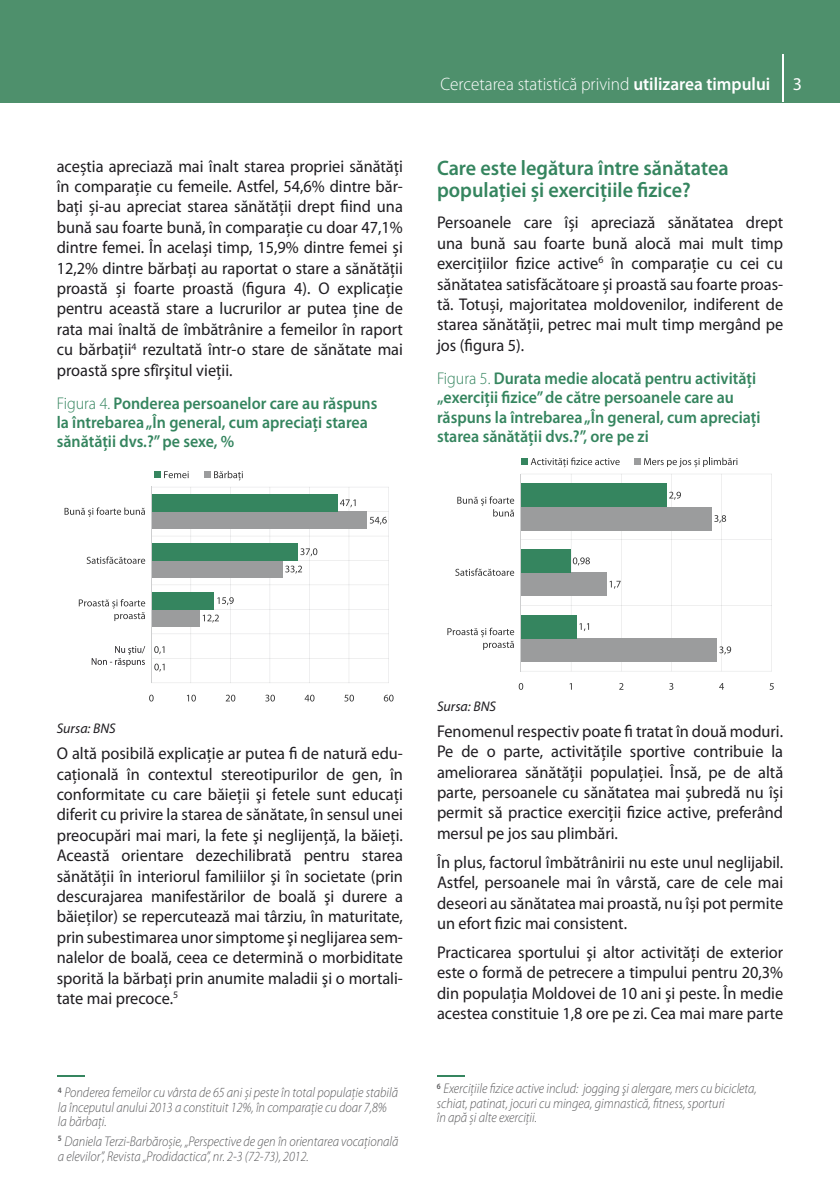
<style>
.page{position:relative;width:840px;height:1191px;background:#fff}
.page>*{position:absolute;margin:0;border:0;box-sizing:border-box;transform-origin:0 0}
.t1{font:600 21px/22px "Myriad Pro";color:#35855f;scale:.96 1}
.t2{font:300 18px "Myriad Pro";color:#fff;scale:.96 1}
.t3{font:18px "Myriad Pro";color:#fff}
.t4{font:17px/20.4px "Myriad Pro";color:#1f1d21;text-align:justify;scale:.96 1}
.t5{font:600 17px/19.2px "Myriad Pro";color:#35855f;scale:.94 1}
.t6{font:italic 300 14px/14.4px "Myriad Pro";color:#58585a;scale:.9 1}
.t7{font:italic 14px "Myriad Pro";color:#1f1d21}
.s1{font-weight:300}
.s2{font-weight:600}
</style>
<div class="page">
<div style="left:0;top:0;width:839px;height:102px;background:#4e906c"></div>
<hr style="left:782px;top:55px;width:1px;height:47px;background:#fff">
<svg style="left:57px;top:1075px;width:27px;height:1px"></svg>
<svg style="left:437px;top:1075px;width:27px;height:1px"></svg>
<hr style="left:570px;top:474px;width:1px;height:197px;background:#cecfd0">
<hr style="left:620px;top:474px;width:1px;height:197px;background:#cecfd0">
<hr style="left:670px;top:474px;width:1px;height:197px;background:#cecfd0">
<hr style="left:721px;top:474px;width:1px;height:197px;background:#cecfd0">
<hr style="left:771px;top:474px;width:1px;height:197px;background:#cecfd0">
<hr style="left:520px;top:671px;width:251px;height:1px;background:#cecfd0">
<hr style="left:520px;top:605px;width:251px;height:1px;background:#cecfd0">
<hr style="left:520px;top:539px;width:251px;height:1px;background:#cecfd0">
<hr style="left:520px;top:474px;width:251px;height:1px;background:#cecfd0">
<div style="left:520px;top:638px;width:196px;height:23px;background:#9b9c9d"></div>
<div style="left:520px;top:572px;width:86px;height:24px;background:#9b9c9d"></div>
<div style="left:520px;top:507px;width:191px;height:23px;background:#9b9c9d"></div>
<div style="left:520px;top:615px;width:55px;height:23px;background:#35855f"></div>
<div style="left:520px;top:549px;width:49px;height:23px;background:#35855f"></div>
<div style="left:520px;top:483px;width:146px;height:24px;background:#35855f"></div>
<hr style="left:520px;top:474px;width:1px;height:197px;background:#cecfd0">
<svg style="left:719px;top:646px;width:11px;height:8px"></svg>
<svg style="left:609px;top:581px;width:11px;height:8px"></svg>
<svg style="left:714px;top:515px;width:11px;height:8px"></svg>
<svg style="left:579px;top:623px;width:9px;height:8px"></svg>
<svg style="left:572px;top:557px;width:17px;height:8px"></svg>
<svg style="left:669px;top:492px;width:11px;height:8px"></svg>
<svg style="left:518px;top:683px;width:5px;height:7px"></svg>
<svg style="left:619px;top:683px;width:4px;height:6px"></svg>
<svg style="left:669px;top:683px;width:4px;height:7px"></svg>
<svg style="left:719px;top:683px;width:4px;height:6px"></svg>
<svg style="left:769px;top:683px;width:4px;height:7px"></svg>
<svg style="left:447px;top:627px;width:67px;height:23px"></svg>
<svg style="left:455px;top:568px;width:59px;height:8px"></svg>
<svg style="left:457px;top:496px;width:57px;height:20px"></svg>
<div style="left:634px;top:458px;width:6px;height:7px;background:#9b9c9d"></div>
<svg style="left:644px;top:458px;width:93px;height:9px"></svg>
<div style="left:521px;top:458px;width:6px;height:7px;background:#35855f"></div>
<svg style="left:530px;top:457px;width:89px;height:10px"></svg>
<hr style="left:191px;top:487px;width:1px;height:196px;background:#cecfd0">
<hr style="left:230px;top:487px;width:1px;height:196px;background:#cecfd0">
<hr style="left:269px;top:487px;width:1px;height:196px;background:#cecfd0">
<hr style="left:309px;top:487px;width:1px;height:196px;background:#cecfd0">
<hr style="left:348px;top:487px;width:1px;height:196px;background:#cecfd0">
<hr style="left:388px;top:487px;width:1px;height:196px;background:#cecfd0">
<hr style="left:151px;top:682px;width:237px;height:1px;background:#cecfd0">
<hr style="left:151px;top:658px;width:237px;height:1px;background:#cecfd0">
<hr style="left:151px;top:634px;width:237px;height:1px;background:#cecfd0">
<hr style="left:151px;top:609px;width:237px;height:1px;background:#cecfd0">
<hr style="left:151px;top:585px;width:237px;height:1px;background:#cecfd0">
<hr style="left:151px;top:560px;width:237px;height:1px;background:#cecfd0">
<hr style="left:151px;top:536px;width:237px;height:1px;background:#cecfd0">
<hr style="left:151px;top:511px;width:237px;height:1px;background:#cecfd0">
<hr style="left:151px;top:487px;width:237px;height:1px;background:#cecfd0">
<div style="left:151px;top:609px;width:48px;height:18px;background:#9b9c9d"></div>
<div style="left:151px;top:560px;width:131px;height:18px;background:#9b9c9d"></div>
<div style="left:151px;top:511px;width:216px;height:18px;background:#9b9c9d"></div>
<div style="left:151px;top:592px;width:63px;height:17px;background:#35855f"></div>
<div style="left:151px;top:543px;width:146px;height:17px;background:#35855f"></div>
<div style="left:151px;top:494px;width:186px;height:17px;background:#35855f"></div>
<hr style="left:151px;top:487px;width:1px;height:196px;background:#cecfd0">
<svg style="left:202px;top:614px;width:17px;height:8px"></svg>
<svg style="left:285px;top:565px;width:17px;height:8px"></svg>
<svg style="left:369px;top:517px;width:17px;height:8px"></svg>
<svg style="left:152px;top:646px;width:12px;height:26px"></svg>
<svg style="left:217px;top:597px;width:16px;height:8px"></svg>
<svg style="left:300px;top:548px;width:17px;height:8px"></svg>
<svg style="left:340px;top:499px;width:15px;height:8px"></svg>
<svg style="left:149px;top:694px;width:4px;height:7px"></svg>
<svg style="left:187px;top:694px;width:9px;height:7px"></svg>
<svg style="left:225px;top:694px;width:10px;height:7px"></svg>
<svg style="left:265px;top:694px;width:10px;height:7px"></svg>
<svg style="left:304px;top:694px;width:10px;height:7px"></svg>
<svg style="left:344px;top:694px;width:10px;height:7px"></svg>
<svg style="left:383px;top:694px;width:10px;height:7px"></svg>
<svg style="left:79px;top:599px;width:66px;height:22px"></svg>
<svg style="left:87px;top:556px;width:58px;height:8px"></svg>
<svg style="left:64px;top:507px;width:81px;height:10px"></svg>
<div style="left:204px;top:472px;width:7px;height:6px;background:#9b9c9d"></div>
<svg style="left:214px;top:471px;width:29px;height:9px"></svg>
<div style="left:154px;top:472px;width:7px;height:6px;background:#35855f"></div>
<svg style="left:164px;top:471px;width:24px;height:7px"></svg>
<svg style="left:92px;top:646px;width:53px;height:21px"></svg>
<p class="t4" style="left:57px;top:156px;width:362px">aceștia apreciază mai înalt starea propriei sănătăţi în comparaţie cu femeile. Astfel, 54,6% dintre băr&shy;baţi și-au apreciat starea sănătăţii drept fiind una bună sau foarte bună, în comparaţie cu doar 47,1% dintre femei. În același timp, 15,9% dintre femei și 12,2% dintre bărbaţi au raportat o stare a sănătăţii proastă și foarte proastă (figura 4). O explicaţie pen tru această stare a lucrurilor ar putea ţine de rata mai înaltă de îmbătrânire a femeilor în raport cu bărbaţii<sup>4</sup> rezultată într-o stare de sănătate mai proastă spre sfîrşitul vieţii.</p>
<p class="t5" style="left:57px;top:394px;width:342px"><span class="s1">Figura 4.</span> Ponderea persoanelor care au răspuns la întrebarea „În general, cum apreciaţi starea sănătăţii dvs.?” pe sexe, %</p>
<p class="t2" style="left:440px;top:74px;width:345px">Cercetarea statistică privind <span class="s2">utilizarea timpului</span></p>
<p class="t3" style="left:792px;top:74px;width:11px">3</p>
<p class="t1" style="left:437px;top:157px;width:305px">Care este legătura între sănătatea populaţiei și exerciţiile fizice?</p>
<p class="t4" style="left:437px;top:213px;width:362px">Persoanele care își apreciază sănătatea drept una bună sau foarte bună alocă mai mult timp exer ciţiilor fizice active<sup>6</sup> în comparaţie cu cei cu sănătatea satisfăcătoare și proastă sau foarte proas&shy;tă. Totuși, majoritatea moldovenilor, indiferent de starea sănătăţii, petrec mai mult timp mergând pe jos (figura 5).</p>
<p class="t5" style="left:437px;top:369px;width:345px"><span class="s1">Figura 5.</span> Durata medie alocată pentru activităţi „exerciţii fizice” de către persoanele care au răspuns la întrebarea „În general, cum apreciaţi starea sănătăţii dvs.?”, ore pe zi</p>
<p class="t7" style="left:57px;top:721px;width:61px">Sursa: BNS</p>
<p class="t4" style="left:57px;top:743px;width:362px">O altă posibilă explicaţie ar putea fi de natură edu&shy;ca ţională în contextul stereotipurilor de gen, în conformitate cu care băieţii şi fetele sunt educaţi diferit cu privire la starea de sănătate, în sensul unei preocupări mai mari, la fete şi neglijenţă, la băieţi.<br>Această orientare dezechilibrată pentru starea sănătăţii în interiorul familiilor şi în societate (prin descurajarea manifestărilor de boală şi durere a băieţilor) se repercutează mai târziu, în maturitate, prin subestimarea unor simptome şi neglijarea sem&shy;na lelor de boală, ceea ce determină o morbiditate sporită la bărbaţi prin anumite maladii şi o mortali&shy;tate mai precoce.<sup>5</sup></p>
<p class="t6" style="left:58px;top:1085px;width:379px"><sup>4</sup> Ponderea femeilor cu vârsta de 65 ani și peste în total populaţie stabilă la începutul anului 2013 a constituit 12%, în comparaţie cu doar 7,8% la bărbaţi.</p>
<p class="t6" style="left:58px;top:1134px;width:380px"><sup>5</sup> Daniela Terzi-Barbăroșie, „Perspective de gen în orientarea vocaţională a elevilor”, Revista „Prodidactica”, nr. 2-3 (72-73), 2012.</p>
<p class="t7" style="left:437px;top:698px;width:61px">Sursa: BNS</p>
<p class="t4" style="left:437px;top:721px;width:362px">Fenomenul respectiv poate fi tratat în două moduri.<br>Pe de o parte, activităţile sportive contribuie la ameliorarea sănătăţii populaţiei. Însă, pe de altă parte, persoanele cu sănătatea mai șubredă nu își permit să practice exerciţii fizice active, preferând mersul pe jos sau plimbări.</p>
<p class="t4" style="left:437px;top:852px;width:362px">În plus, factorul îmbătrânirii nu este unul neglijabil.<br>Astfel, persoanele mai în vârstă, care de cele mai deseori au sănătatea mai proastă, nu își pot permite un efort fizic mai consistent.</p>
<p class="t4" style="left:437px;top:942px;width:362px">Practicarea sportului şi altor activităţi de exterior este o formă de petrecere a timpului pentru 20,3% din populaţia Moldovei de 10 ani şi peste. În medie acestea constituie 1,8 ore pe zi. Cea mai mare parte</p>
<p class="t6" style="left:436px;top:1081px;width:357px"><sup>6</sup> Exerciţiile fizice active includ: jogging şi alergare, mers cu bicicleta, schiat, patinat, jocuri cu mingea, gimnastică, fitness, sporturi<br>în apă și alte exerciţii.</p>
</div>
